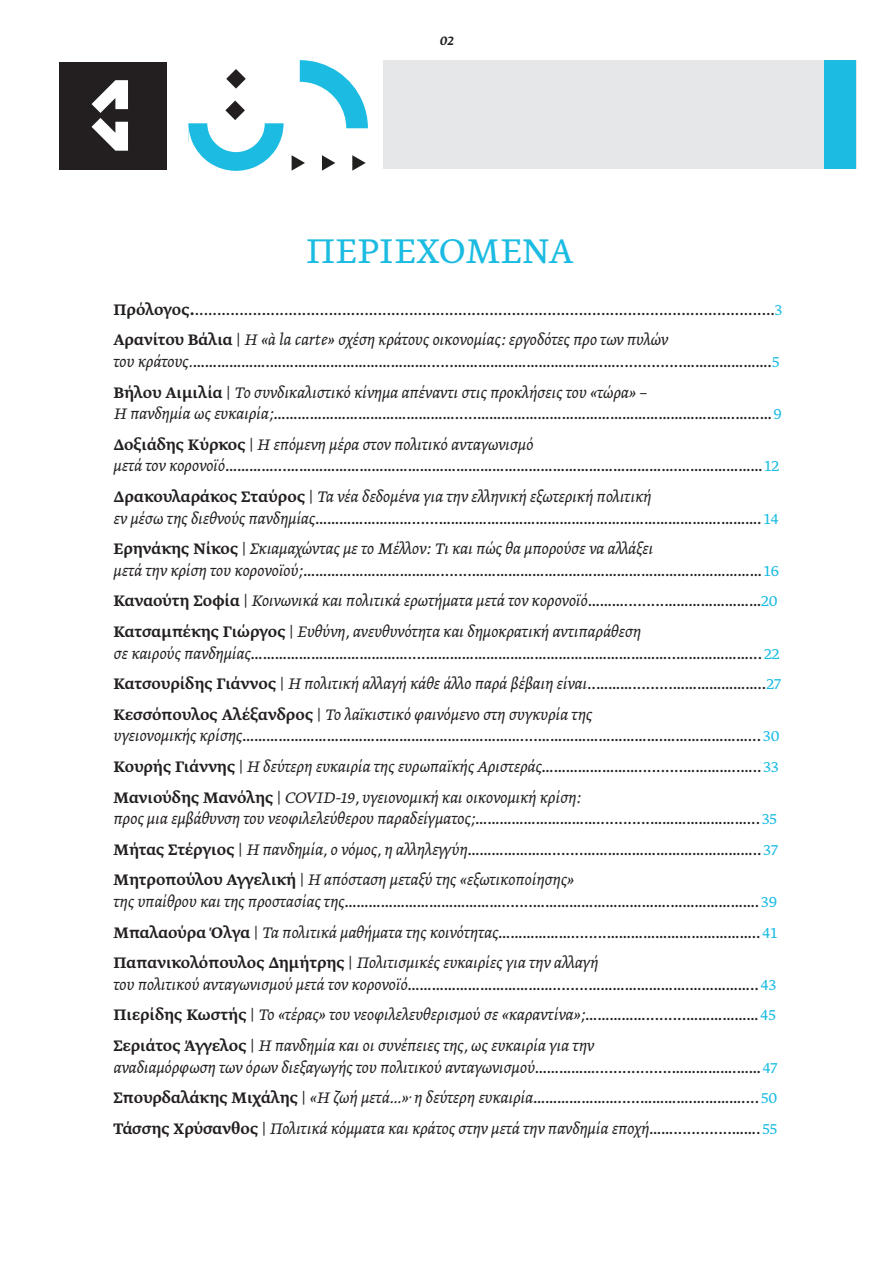
<style>
.page{position:relative;width:893px;height:1263px;background:#fff}
.page>*{position:absolute;margin:0;border:0;box-sizing:border-box;transform-origin:0 0}
.t1{font:300 40.5px "Greta Text Pro";letter-spacing:.01em;color:#1cbce2}
.t2{font:italic 300 18px/30.6px "Greta Text Pro";color:#231f20;text-align:justify}
.t3{font:300 18px/30.6px "Greta Text Pro";color:#231f20}
.t4{font:italic 500 15px "Greta Text Pro";color:#231f20}
.s1{font-weight:500}
.s2{color:#1cbce2}
.s3{font-style:italic}
.s4{font-style:normal}
.s5{font-style:normal;color:#1cbce2}
.s6{font-weight:500;font-style:normal}
</style>
<div class="page">
<div style="left:60px;top:62px;width:107px;height:108px;background:#231f20"></div>
<svg style="left:92px;top:80px;width:36px;height:71px"></svg>
<div style="left:383px;top:60px;width:474px;height:109px;background:#e6e7e9"></div>
<div style="left:824px;top:60px;width:31px;height:109px;background:#1cbce2"></div>
<svg style="left:300px;top:60px;width:68px;height:68px"></svg>
<svg style="left:226px;top:69px;width:20px;height:20px"></svg>
<svg style="left:292px;top:155px;width:13px;height:16px"></svg>
<svg style="left:322px;top:155px;width:13px;height:16px"></svg>
<svg style="left:352px;top:155px;width:14px;height:16px"></svg>
<svg style="left:189px;top:101px;width:95px;height:70px"></svg>
<p class="t4" style="left:439px;top:31px;width:16px">02</p>
<h1 class="t1" style="left:306px;top:227px;width:269px">ΠΕΡΙΕΧΟΜΕΝΑ</h1>
<p class="t3" style="left:114px;top:295px;width:670px"><span class="s1">Πρόλογος.</span>..................................................................................................................................<span class="s2">3<br></span><span class="s1">Αρανίτου Βάλια</span> | <span class="s3">Η «à la carte» σχέση κράτους οικονομίας: εργοδότες προ των πυλών</span></p>
<p class="t2" style="left:114px;top:347px;width:667px">του κράτους.<span class="s4">……………….…………………………………......……………………………….…...............………………….</span><span class="s5">5<br></span><span class="s6">Βήλου Αιμιλία</span> <span class="s4">|</span> Το συνδικαλιστικό κίνημα απέναντι στις προκλήσεις του «τώρα» –</p>
<p class="t2" style="left:114px;top:399px;width:670px">Η πανδημία ως ευκαιρία;<span class="s4">……………………………………….....……………………………………………………….………</span> <span class="s5">9<br></span><span class="s6">Δοξιάδης Κύρκος</span> <span class="s4">|</span> Η επόμενη μέρα στον πολιτικό ανταγωνισμό</p>
<p class="t2" style="left:114px;top:451px;width:667px">μετά τον κορονοϊό<span class="s4">…………...…………………………………………………………………………………….…………………</span> <span class="s5">12<br></span><span class="s6">Δρακουλαράκος Σταύρος</span> <span class="s4">|</span> Τα νέα δεδομένα για την ελληνική εξωτερική πολιτική</p>
<p class="t2" style="left:114px;top:504px;width:667px">εν μέσω της διεθνούς πανδημίας<span class="s4">……………………......…………………………………………………………….……….</span> <span class="s5">14<br></span><span class="s6">Ερηνάκης Νίκος</span> <span class="s4">|</span> Σκιαμαχώντας με το Μέλλον: Τι και πώς θα μπορούσε να αλλάξει</p>
<p class="t2" style="left:114px;top:556px;width:667px">μετά την κρίση του κορονοϊού;<span class="s4">……………………………........………………………………………………………………</span> <span class="s5">16<br></span><span class="s6">Καναούτη Σοφία</span> <span class="s4">|</span> Κοινωνικά και πολιτικά ερωτήματα μετά τον κορονοϊό<span class="s4">……….........……………………</span><span class="s5">20<br></span><span class="s6">Κατσαμπέκης Γιώργος</span> <span class="s4">|</span> Ευθύνη, ανευθυνότητα και δημοκρατική αντιπαράθεση</p>
<p class="t2" style="left:114px;top:639px;width:669px">σε καιρούς πανδημίας<span class="s4">…………………………………....……………………………………………………..………………...</span> <span class="s5">22<br></span><span class="s6">Κατσουρίδης Γιάννος</span> <span class="s4">|</span> Η πολιτική αλλαγή κάθε άλλο παρά βέβαιη είναι<span class="s4">..……….........…………………..</span><span class="s5">27<br></span><span class="s6">Κεσσόπουλος Αλέξανδρος</span> <span class="s4">|</span> Το λαϊκιστικό φαινόμενο στη συγκυρία της</p>
<p class="t2" style="left:114px;top:721px;width:667px">υγειονομικής κρίσης<span class="s4">……………………………………………………………....………………………….…………………...</span> <span class="s5">30<br></span><span class="s6">Κουρής Γιάννης</span> <span class="s4">|</span> Η δεύτερη ευκαιρία της ευρωπαϊκής Αριστεράς<span class="s4">……………………..........…………..…..</span> <span class="s5">33<br></span><span class="s6">Μανιούδης Μανόλης</span> <span class="s4">|</span> COVID-19, υγειονομική και οικονομική κρίση:</p>
<p class="t2" style="left:114px;top:804px;width:666px">προς μια εμβάθυνση του νεοφιλελεύθερου παραδείγματος;<span class="s4">…………………………............……………………...</span> <span class="s5">35<br></span><span class="s6">Μήτας Στέργιος</span> <span class="s4">|</span> Η πανδημία, ο νόμος, η αλληλεγγύη<span class="s4">………………….......……………………………………..</span> <span class="s5">37<br></span><span class="s6">Μητροπούλου Αγγελική</span> <span class="s4">|</span> Η απόσταση μεταξύ της «εξωτικοποίησης»</p>
<p class="t2" style="left:114px;top:887px;width:666px">της υπαίθρου και της προστασίας της<span class="s4">………………………………….......…………………………….………………….</span> <span class="s5">39<br></span><span class="s6">Μπαλαούρα Όλγα</span> <span class="s4">|</span> Τα πολιτικά μαθήματα της κοινότητας<span class="s4">………………........………………………………..</span> <span class="s5">41<br></span><span class="s6">Παπανικολόπουλος Δημήτρης</span> <span class="s4">|</span> Πολιτισμικές ευκαιρίες για την αλλαγή</p>
<p class="t2" style="left:114px;top:970px;width:664px">του πολιτικού ανταγωνισμού μετά τον κορονοϊό<span class="s4">………………………………........…………………….……………..</span> <span class="s5">43<br></span><span class="s6">Πιερίδης Κωστής</span> <span class="s4">|</span> Το «τέρας» του νεοφιλελευθερισμού σε «καραντίνα»;<span class="s4">…………….........………………</span> <span class="s5">45<br></span><span class="s6">Σεριάτος Άγγελος</span> <span class="s4">|</span> H πανδημία και οι συνέπειες της, ως ευκαιρία για την</p>
<p class="t2" style="left:114px;top:1053px;width:665px">αναδιαμόρφωση των όρων διεξαγωγής του πολιτικού ανταγωνισμού<span class="s4">…………….................…………….……</span> <span class="s5">47<br></span><span class="s6">Σπουρδαλάκης Μιχάλης</span> <span class="s4">|</span> «Η ζωή μετά…»· η δεύτερη ευκαιρία<span class="s4">………………….....………….…………....</span> <span class="s5">50<br></span><span class="s6">Τάσσης Χρύσανθος</span> <span class="s4">|</span> Πολιτικά κόμματα και κράτος στην μετά την πανδημία εποχή<span class="s4">…….............…….</span> <span class="s5">55</span></p>
</div>
